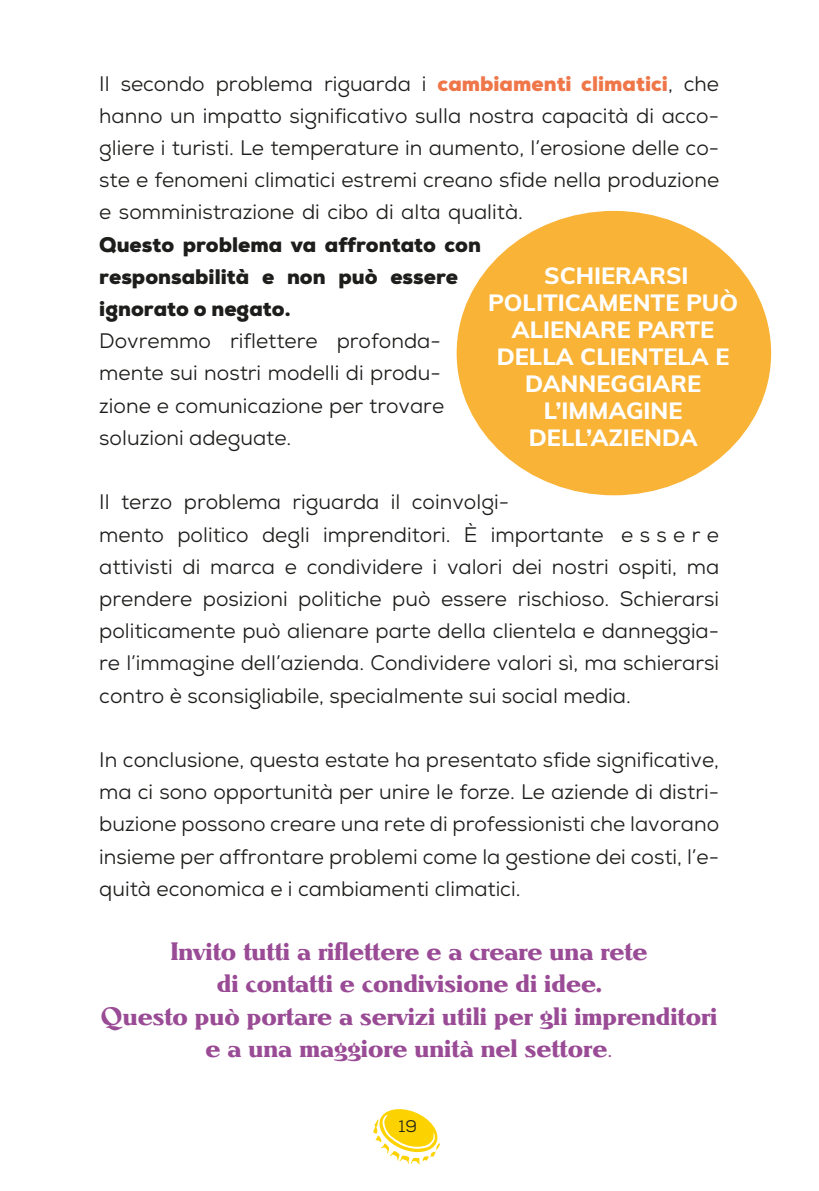
<style>
.page{position:relative;width:819px;height:1191px;background:#fff}
.page>*{position:absolute;margin:0;border:0;box-sizing:border-box;transform-origin:0 0}
.Stile_di_paragrafo_1{font:700 24.5px "Nevada";color:#9a4b95}
.t1{font:800 23.45px/26.9px "Muli";color:#fff;text-align:center}
.Stile_di_paragrafo_1-2{font:21px/32.2px "Nexa";color:#1d1d1b}
.t2{font:16.8px "Nexa";color:#1d1d1b}
.s1{font-weight:900;color:#ef7649}
.s2{font-weight:900}
.s3{font-family:"Nexa";font-weight:400}
</style>
<div class="page">
<svg style="left:373px;top:1109px;width:67px;height:55px"></svg>
<div style="left:391px;top:1120px;width:33px;height:12px;background:#fcd300"></div>
<div style="left:456px;top:211px;width:315px;height:284px;background:#f9b337;border-radius:50%"></div>
<p class="Stile_di_paragrafo_1-2" style="left:99px;top:67px;width:621px">Il secondo problema riguarda i <span class="s1">cambiamenti climatici</span>, che hanno un impatto significativo sulla nostra capacità di acco&shy;gliere i turisti. Le temperature in aumento, l’erosione delle co&shy;ste e fenomeni climatici estremi creano sfide nella produzione e somministrazione di cibo di alta qualità.<br><span class="s2">Questo problema va affrontato con<br>responsabilità e non può essere<br>ignorato o negato.</span></p>
<p class="Stile_di_paragrafo_1-2" style="left:99px;top:325px;width:346px">Dovremmo riflettere profonda&shy;mente sui nostri modelli di produ&shy;zione e comunicazione per trovare soluzioni adeguate.</p>
<p class="t1" style="left:544px;top:261px;width:146px">SCHIERARSI</p>
<p class="t1" style="left:488px;top:288px;width:252px">POLITICAMENTE PUÒ<br>ALIENARE PARTE</p>
<p class="t1" style="left:496px;top:342px;width:234px">DELLA CLIENTELA E</p>
<p class="t1" style="left:525px;top:369px;width:178px">DANNEGGIARE</p>
<p class="t1" style="left:543px;top:396px;width:140px">L’IMMAGINE</p>
<p class="t1" style="left:528px;top:422px;width:170px">DELL’AZIENDA</p>
<p class="Stile_di_paragrafo_1-2" style="left:99px;top:486px;width:621px">Il terzo problema riguarda il coinvolgi-<br>mento politico degli imprenditori. È importante e s s e r e attivisti di marca e condividere i valori dei nostri ospiti, ma prendere posizioni politiche può essere rischioso. Schierarsi politicamente può alienare parte della clientela e danneggia&shy;re l’immagine dell’azienda. Condividere valori sì, ma schierarsi contro è sconsigliabile, specialmente sui social media.</p>
<p class="Stile_di_paragrafo_1-2" style="left:99px;top:743px;width:621px;text-align:justify">In conclusione, questa estate ha presentato sfide significative, ma ci sono opportunità per unire le forze. Le aziende di distri&shy;buzione possono creare una rete di professionisti che lavorano insieme per affrontare problemi come la gestione dei costi, l’e&shy;quità economica e i cambiamenti climatici.</p>
<p class="Stile_di_paragrafo_1" style="left:171px;top:935px;width:478px">Invito tutti a riflettere e a creare una rete</p>
<p class="Stile_di_paragrafo_1" style="left:217px;top:967px;width:386px">di contatti e condivisione di idee.</p>
<p class="Stile_di_paragrafo_1" style="left:101px;top:999px;width:618px">Questo può portare a servizi utili per gli imprenditori</p>
<p class="Stile_di_paragrafo_1" style="left:205px;top:1032px;width:409px">e a una maggiore unità nel settore<span class="s3">.</span></p>
<p class="t2" style="left:398px;top:1116px;width:20px">19</p>
</div>
